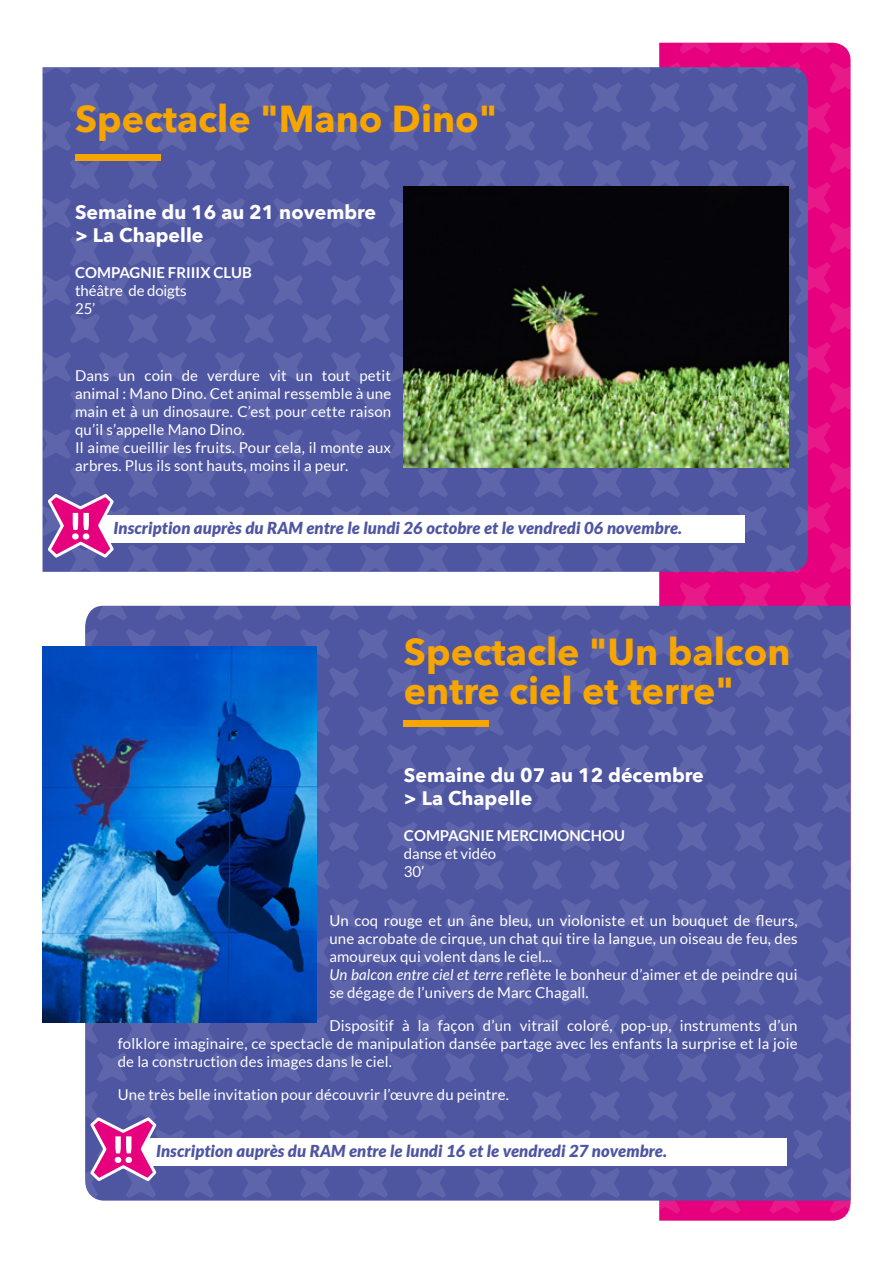
<style>
.page{position:relative;width:893px;height:1263px;background:#fff}
.page>*{position:absolute;margin:0;border:0;box-sizing:border-box;transform-origin:0 0}
.t1{font:700 37.5px/39px "Avenir Next";color:#f7a600}
.t2{font:700 19.5px/23.4px "Avenir Next";color:#fff}
.t3{font:italic 900 16.5px "Lato";letter-spacing:.01em;color:#4e55a1}
.t4{font:15px/18px "Lato";letter-spacing:.01em;color:#fff}
.t5{font:700 15px "Lato";color:#fff}
.t6{font:15px/18px "Lato";letter-spacing:-.01em;color:#fff}
.s1{font-style:italic}
</style>
<div class="page">
<svg style="left:659px;top:43px;width:191px;height:1177px;background:#e50780"></svg>
<div style="left:43px;top:67px;width:765px;height:505px;background:linear-gradient(to right,#5259a3,#5359a3)"></div>
<div style="left:89px;top:515px;width:655px;height:28px;background:#fff"></div>
<div style="left:75px;top:154px;width:85px;height:7px;background:#f7a600"></div>
<img style="left:404px;top:186px;width:384px;height:282px">
<svg style="left:45px;top:492px;width:71px;height:68px"></svg>
<div style="left:85px;top:606px;width:765px;height:594px;background:linear-gradient(to right,#5159a4,#5359a3)"></div>
<div style="left:132px;top:1138px;width:655px;height:28px;background:#fff"></div>
<div style="left:404px;top:720px;width:85px;height:6px;background:#f7a600"></div>
<svg style="left:88px;top:1115px;width:70px;height:68px"></svg>
<img style="left:43px;top:647px;width:274px;height:375px">
<h1 class="t1" style="left:75px;top:99px;width:424px">Spectacle "Mano Dino"</h1>
<h2 class="t2" style="left:75px;top:200px;width:303px">Semaine du 16 au 21 novembre &gt; La Chapelle</h2>
<p class="t5" style="left:75px;top:264px;width:178px">COMPAGNIE FRIIIX CLUB</p>
<p class="t6" style="left:75px;top:282px;width:113px">théâtre de doigts<br>25’</p>
<p class="t4" style="left:75px;top:366px;width:318px">Dans un coin de verdure vit un tout petit animal : Mano Dino. Cet animal ressemble à une main et à un dinosaure. C’est pour cette raison qu’il s’appelle Mano Dino.<br>Il aime cueillir les fruits. Pour cela, il monte aux arbres. Plus ils sont hauts, moins il a peur.</p>
<p class="t3" style="left:113px;top:518px;width:570px">Inscription auprès du RAM entre le lundi 26 octobre et le vendredi 06 novembre.</p>
<h1 class="t1" style="left:404px;top:632px;width:388px">Spectacle "Un balcon entre ciel et terre"</h1>
<h2 class="t2" style="left:404px;top:763px;width:301px">Semaine du 07 au 12 décembre &gt; La Chapelle</h2>
<p class="t5" style="left:404px;top:827px;width:223px">COMPAGNIE MERCIMONCHOU</p>
<p class="t6" style="left:404px;top:844px;width:94px">danse et vidéo<br>30’</p>
<p class="t4" style="left:329px;top:912px;width:470px">Un coq rouge et un âne bleu, un violoniste et un bouquet de fleurs, une acrobate de cirque, un chat qui tire la langue, un oiseau de feu, des amoureux qui volent dans le ciel...<br><span class="s1">Un balcon entre ciel et terre</span> reflète le bonheur d’aimer et de peindre qui se dégage de l’univers de Marc Chagall.</p>
<p class="t4" style="left:118px;top:1017px;width:681px;text-align:justify;text-indent:212px">Dispositif à la façon d’un vitrail coloré, pop-up, instruments d’un folklore imaginaire, ce spectacle de manipulation dansée partage avec les enfants la surprise et la joie de la construction des images dans le ciel.</p>
<p class="t4" style="left:118px;top:1086px;width:393px">Une très belle invitation pour découvrir l’œuvre du peintre.</p>
<p class="t3" style="left:156px;top:1141px;width:512px">Inscription auprès du RAM entre le lundi 16 et le vendredi 27 novembre.</p>
</div>
